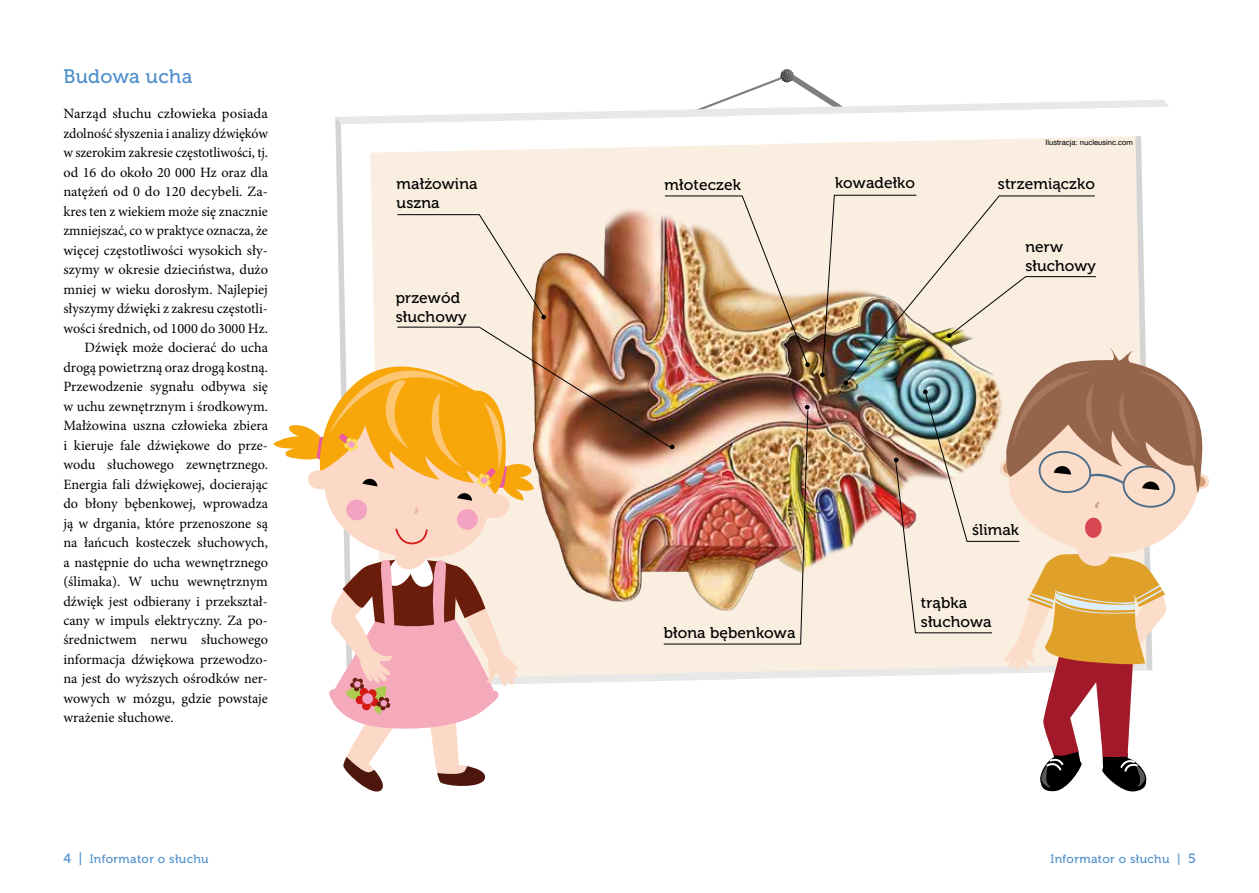
<style>
.page{position:relative;width:1259px;height:893px;background:#fff}
.page>*{position:absolute;margin:0;border:0;box-sizing:border-box;transform-origin:0 0}
.t1{font:19.5px "Museo 500";letter-spacing:.02em;color:#4f8fcd}
.t2{font:15.45px/18.6px "Museo 500";letter-spacing:.01em;color:#000}
.t3{font:14.25px "Minion Pro";color:#000}
.t4{font:12px "Museo 500";letter-spacing:.03em;color:#4f8fcd}
.t5{font:7.5px "Swis 721 EU";color:#000}
.s1{font-size:13.5px}
</style>
<div class="page">
<img style="left:273px;top:69px;width:936px;height:723px">
<h1 class="t1" style="left:63px;top:65px;width:130px">Budowa ucha</h1>
<p class="t3" style="left:63px;top:104px;width:206px">Narząd słuchu człowieka posiada</p>
<p class="t3" style="left:63px;top:123px;width:206px">zdolność słyszenia i analizy dźwięków</p>
<p class="t3" style="left:63px;top:143px;width:206px">w szerokim zakresie częstotliwości, tj.</p>
<p class="t3" style="left:63px;top:162px;width:206px">od 16 do około 20 000 Hz oraz dla</p>
<p class="t3" style="left:63px;top:182px;width:206px">natężeń od 0 do 120 decybeli. Za-</p>
<p class="t3" style="left:63px;top:201px;width:206px">kres ten z wiekiem może się znacznie</p>
<p class="t3" style="left:63px;top:221px;width:206px">zmniejszać, co w praktyce oznacza, że</p>
<p class="t3" style="left:63px;top:240px;width:206px">więcej częstotliwości wysokich sły-</p>
<p class="t3" style="left:63px;top:260px;width:206px">szymy w okresie dzieciństwa, dużo</p>
<p class="t3" style="left:63px;top:279px;width:206px">mniej w wieku dorosłym. Najlepiej</p>
<p class="t3" style="left:63px;top:299px;width:206px">słyszymy dźwięki z zakresu częstotli-</p>
<p class="t3" style="left:63px;top:318px;width:206px">wości średnich, od 1000 do 3000 Hz.</p>
<p class="t3" style="left:85px;top:338px;width:185px">Dźwięk może docierać do ucha</p>
<p class="t3" style="left:63px;top:357px;width:206px">drogą powietrzną oraz drogą kostną.</p>
<p class="t3" style="left:63px;top:377px;width:206px">Przewodzenie sygnału odbywa się</p>
<p class="t3" style="left:63px;top:396px;width:206px">w uchu zewnętrznym i środkowym.</p>
<p class="t3" style="left:63px;top:416px;width:206px">Małżowina uszna człowieka zbiera</p>
<p class="t3" style="left:63px;top:435px;width:206px">i kieruje fale dźwiękowe do prze-</p>
<p class="t3" style="left:63px;top:455px;width:206px">wodu słuchowego zewnętrznego.</p>
<p class="t3" style="left:63px;top:474px;width:206px">Energia fali dźwiękowej, docierając</p>
<p class="t3" style="left:63px;top:494px;width:206px">do błony bębenkowej, wprowadza</p>
<p class="t3" style="left:63px;top:513px;width:206px">ją w drgania, które przenoszone są</p>
<p class="t3" style="left:63px;top:533px;width:206px">na łańcuch kosteczek słuchowych,</p>
<p class="t3" style="left:63px;top:552px;width:206px">a następnie do ucha wewnętrznego</p>
<p class="t3" style="left:63px;top:572px;width:206px">(ślimaka). W uchu wewnętrznym</p>
<p class="t3" style="left:63px;top:591px;width:206px">dźwięk jest odbierany i przekształ-</p>
<p class="t3" style="left:63px;top:611px;width:206px">cany w impuls elektryczny. Za po-</p>
<p class="t3" style="left:63px;top:630px;width:206px">średnictwem nerwu słuchowego</p>
<p class="t3" style="left:63px;top:650px;width:206px">informacja dźwiękowa przewodzo-</p>
<p class="t3" style="left:63px;top:669px;width:206px">na jest do wyższych ośrodków ner-</p>
<p class="t3" style="left:63px;top:689px;width:206px">wowych w mózgu, gdzie powstaje</p>
<p class="t3" style="left:63px;top:708px;width:112px">wrażenie słuchowe.</p>
<p class="t2" style="left:396px;top:175px;width:82px">małżowina uszna</p>
<p class="t2" style="left:396px;top:289px;width:72px">przewód słuchowy</p>
<p class="t2" style="left:664px;top:176px;width:78px">młoteczek</p>
<p class="t5" style="left:1045px;top:137px;width:89px">Ilustracja: nucleusinc.com</p>
<p class="t2" style="left:835px;top:174px;width:81px">kowadełko</p>
<p class="t2" style="left:998px;top:174px;width:99px">strzemiączko</p>
<p class="t2" style="left:1025px;top:238px;width:72px">nerw słuchowy</p>
<p class="t2" style="left:664px;top:623px;width:133px">błona bębenkowa</p>
<p class="t2" style="left:972px;top:521px;width:49px">ślimak</p>
<p class="t2" style="left:921px;top:594px;width:72px">trąbka słuchowa</p>
<p class="t4" style="left:63px;top:853px;width:147px"><span class="s1">4 |</span> Informator o słuchu</p>
<p class="t4" style="left:1050px;top:853px;width:147px">Informator o słuchu | <span class="s1">5</span></p>
</div>
